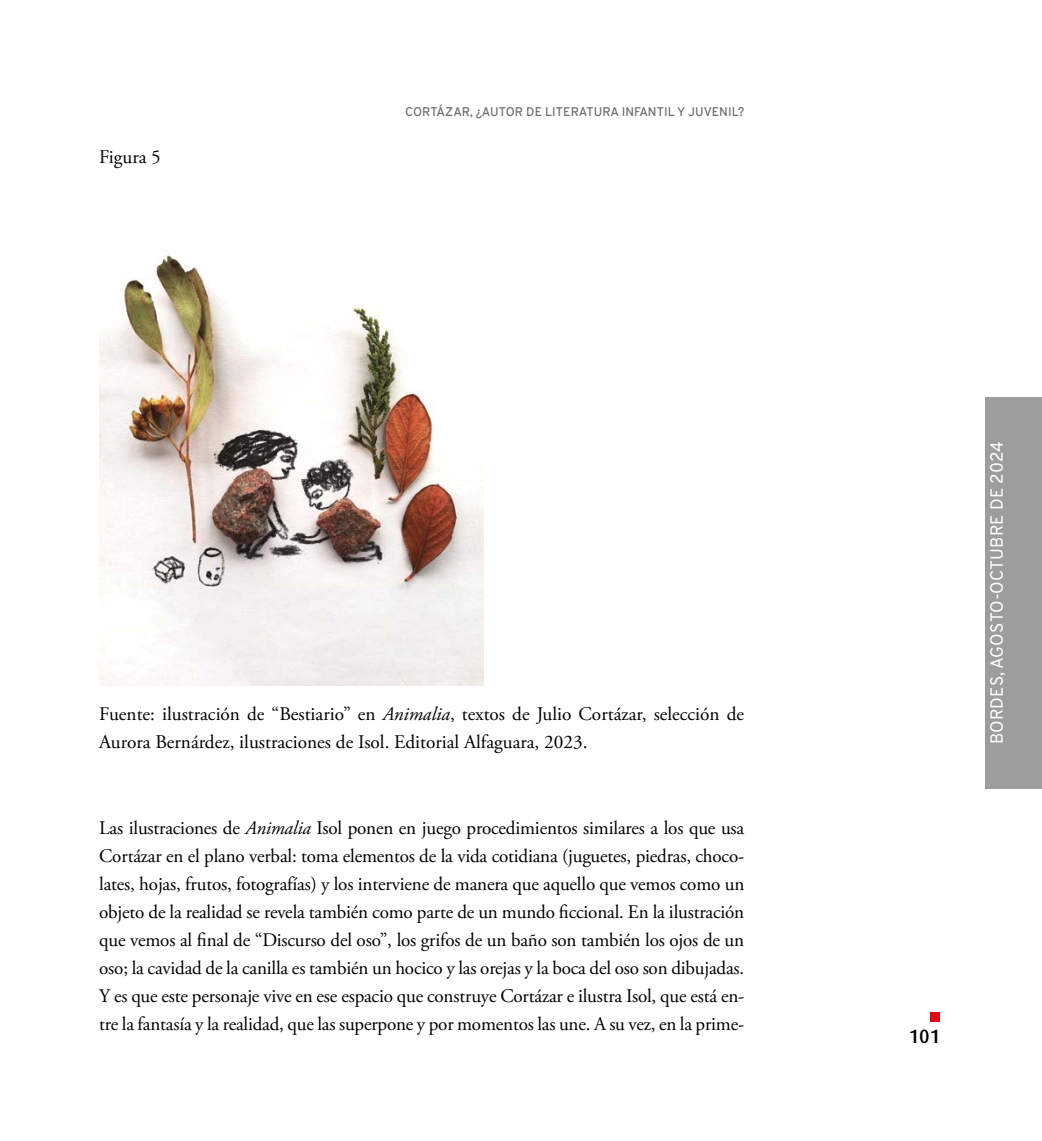
<style>
.page{position:relative;width:1042px;height:1141px;background:#fff}
.page>*{position:absolute;margin:0;border:0;box-sizing:border-box;transform-origin:0 0}
.t1{font:19.25px/28px "Adobe Garamond Pro";color:#000}
.t2{font:500 19.25px "Dax";color:#000}
.t3{font:17.15px "Overpass";letter-spacing:.01em;color:#fff}
.t4{font:600 12.25px "Overpass";letter-spacing:.01em;color:#706f6f}
.s1{font-style:italic}
</style>
<div class="page">
<div style="left:930px;top:1012px;width:10px;height:10px;background:#e30613"></div>
<div style="left:985px;top:397px;width:57px;height:392px;background:#9d9d9c"></div>
<img style="left:99px;top:250px;width:384px;height:435px">
<p class="t1" style="left:99px;top:143px;width:63px">Figura 5</p>
<p class="t4" style="left:405px;top:103px;width:341px">CORTÁZAR, ¿AUTOR DE LITERATURA INFANTIL Y JUVENIL?</p>
<p class="t1" style="left:99px;top:701px;width:646px">Fuente: ilustración de “Bestiario” en <span class="s1">Animalia</span>, textos de Julio Cortázar, selección de<br>Aurora Bernárdez, ilustraciones de Isol. Editorial Alfaguara, 2023.</p>
<p class="t1" style="left:99px;top:815px;width:646px;text-align:justify">Las ilustraciones de <span class="s1">Animalia</span> Isol ponen en juego procedimientos similares a los que usa Cortázar en el plano verbal: toma elementos de la vida cotidiana (juguetes, piedras, choco&shy;lates, hojas, frutos, fotografías) y los interviene de manera que aquello que vemos como un objeto de la realidad se revela también como parte de un mundo ficcional. En la ilustración que vemos al final de “Discurso del oso”, los grifos de un baño son también los ojos de un oso; la cavidad de la canilla es también un hocico y las orejas y la boca del oso son dibujadas.<br>Y es que este personaje vive en ese espacio que construye Cortázar e ilustra Isol, que está en&shy;tre la fantasía y la realidad, que las superpone y por momentos las une. A su vez, en la prime-</p>
<p class="t3" style="left:984px;top:744px;width:304px;rotate:-90deg">BORDES, AGOSTO-OCTUBRE DE 2024</p>
<p class="t2" style="left:909px;top:1025px;width:33px">101</p>
</div>
